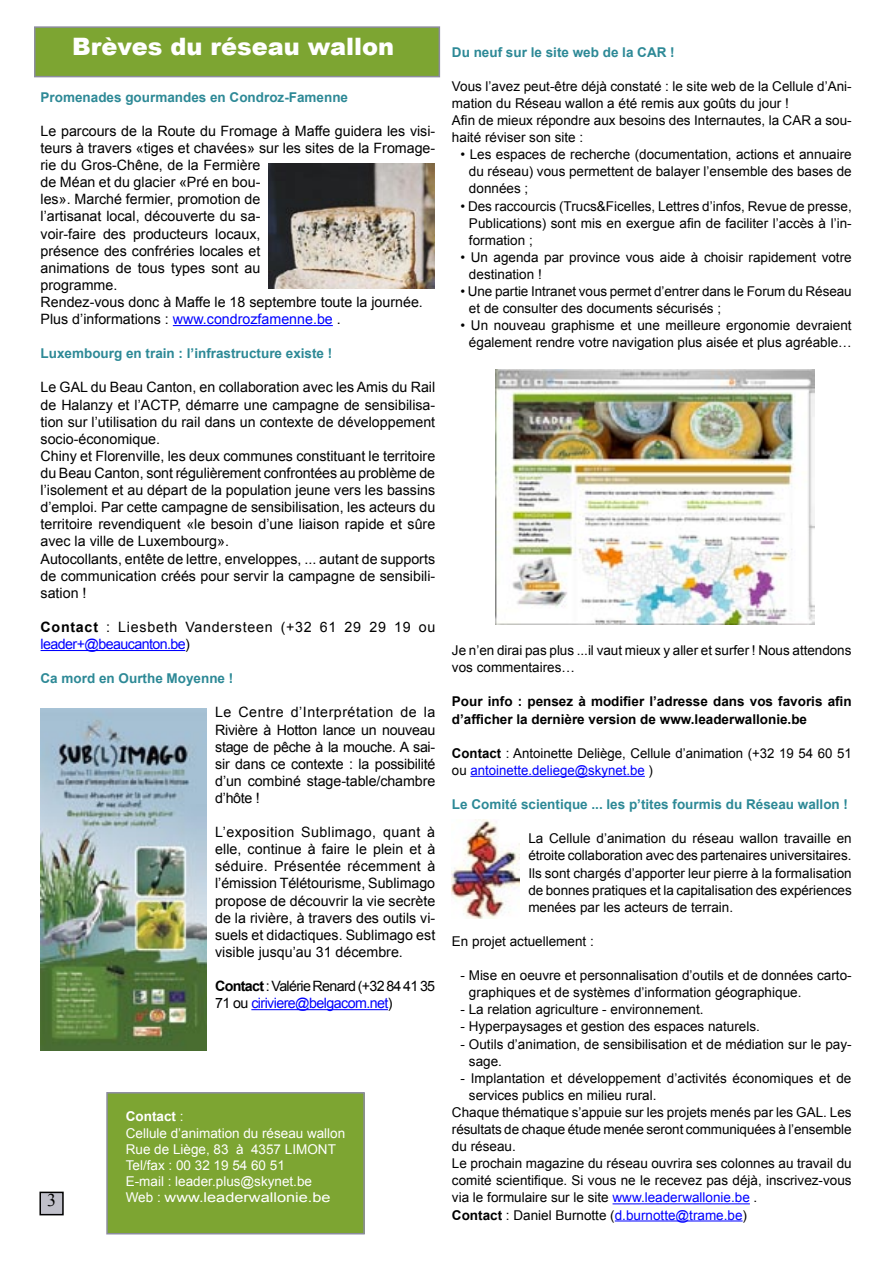
<style>
.page{position:relative;width:893px;height:1263px;background:#fff}
.page>*{position:absolute;margin:0;border:0;box-sizing:border-box;transform-origin:0 0}
.t1{font:900 24px "Arial";color:#fff}
.t2{font:18px "Times New Roman";color:#000}
.t3{font:14.25px/17.1px "Arial";color:#000}
.t4{font:14.25px/17.1px "Arial";letter-spacing:.05em;color:#000}
.t5{font:14.25px/17.1px "Arial";letter-spacing:-.04em;color:#000}
.t6{font:13.5px/17.1px "Arial";color:#000}
.t7{font:700 13.5px "Arial";color:#2d8996}
.t8{font:13.5px/16.2px "Arial";color:#fff}
.t9{font:700 13.5px/17.1px "Arial";color:#000}
.t10{font:13.5px "Arial";color:#00f}
.s1{color:#00f}
.s2{font-weight:700}
.s3{font-weight:700;color:#000}
.s4{color:#000}
</style>
<div class="page">
<hr style="left:470px;top:776px;width:175px;height:1px;background:#00f">
<hr style="left:613px;top:1203px;width:137px;height:1px;background:#00f">
<hr style="left:615px;top:1220px;width:128px;height:1px;background:#00f">
<div style="left:40px;top:1192px;width:23px;height:23px;background:#c0c0ca"></div>
<div style="left:39px;top:1191px;width:25px;height:24px;border:2px solid #000"></div>
<div style="left:35px;top:27px;width:404px;height:50px;background:#7da532"></div>
<div style="left:34px;top:26px;width:406px;height:51px;border:2px solid #8c8c9e"></div>
<div style="left:107px;top:1093px;width:257px;height:141px;background:#7da532"></div>
<div style="left:106px;top:1092px;width:259px;height:142px;border:2px solid #8c8c9e"></div>
<hr style="left:173px;top:325px;width:160px;height:1px;background:#00f">
<hr style="left:41px;top:650px;width:144px;height:1px;background:#00f">
<hr style="left:251px;top:1009px;width:137px;height:1px;background:#00f">
<img style="left:496px;top:369px;width:318px;height:255px">
<img style="left:41px;top:709px;width:166px;height:341px">
<img style="left:269px;top:163px;width:166px;height:125px">
<img style="left:452px;top:820px;width:68px;height:98px">
<h1 class="t1" style="left:72px;top:33px;width:323px">Brèves du réseau wallon</h1>
<p class="t7" style="left:41px;top:89px;width:309px">Promenades gourmandes en Condroz-Famenne</p>
<p class="t3" style="left:41px;top:122px;width:396px">Le parcours de la Route du Fromage à Maffe guidera les visi&shy;teurs à travers «tiges et chavées» sur les sites de la Fromage&shy;rie du Gros-Chêne, de la Fermière<br>de Méan et du glacier «Pré en bou-<br>les». Marché fermier, promotion de<br>l’artisanat local, découverte du sa-<br>voir-faire des producteurs locaux,<br>présence des confréries locales et<br>animations de tous types sont au<br>programme.<br>Rendez-vous donc à Maffe le 18 septembre toute la journée.<br>Plus d’informations : <span class="s1">www.condrozfamenne.be</span> .</p>
<p class="t7" style="left:41px;top:346px;width:293px">Luxembourg en train : l’infrastructure existe !</p>
<p class="t3" style="left:41px;top:379px;width:396px">Le GAL du Beau Canton, en collaboration avec les Amis du Rail de Halanzy et l’ACTP, démarre une campagne de sensibilisa&shy;tion sur l’utilisation du rail dans un contexte de développement socio-économique.<br>Chiny et Florenville, les deux communes constituant le territoire du Beau Canton, sont régulièrement confrontées au problème de l’isolement et au départ de la population jeune vers les bassins d’emploi. Par cette campagne de sensibilisation, les acteurs du territoire revendiquent «le besoin d’une liaison rapide et sûre avec la ville de Luxembourg».<br>Autocollants, entête de lettre, enveloppes, ... autant de supports de communication créés pour servir la campagne de sensibili&shy;sation !</p>
<p class="t4" style="left:41px;top:618px;width:396px"><span class="s2">Contact</span> : Liesbeth Vandersteen (+32 61 29 29 19 ou <span class="s1">leader+@beaucanton.be</span>)</p>
<p class="t7" style="left:41px;top:671px;width:194px">Ca mord en Ourthe Moyenne !</p>
<p class="t3" style="left:215px;top:704px;width:222px;text-align:justify">Le Centre d’Interprétation de la Rivière à Hotton lance un nouveau stage de pêche à la mouche. A sai&shy;sir dans ce contexte : la possibilité d’un combiné stage-table/chambre d’hôte !</p>
<p class="t3" style="left:215px;top:823px;width:222px;text-align:justify">L’exposition Sublimago, quant à elle, continue à faire le plein et à séduire. Présentée récemment à l’émission Télétourisme, Sublimago propose de découvrir la vie secrète de la rivière, à travers des outils vi&shy;suels et didactiques. Sublimago est visible jusqu’au 31 décembre.</p>
<p class="t5" style="left:215px;top:977px;width:222px"><span class="s2">Contact</span> : Valérie Renard (+32 84 41 35<br>71 ou <span class="s1">ciriviere@belgacom.net</span>)</p>
<h2 class="t2" style="left:47px;top:1190px;width:10px">3</h2>
<p class="t8" style="left:126px;top:1108px;width:221px"><span class="s2">Contact</span> :<br>Cellule d’animation du réseau wallon<br>Rue de Liège, 83 à 4357 LIMONT<br>Tel/fax : 00 32 19 54 60 51<br>E-mail : leader.plus@skynet.be<br>Web : www.leaderwallonie.be</p>
<p class="t7" style="left:452px;top:44px;width:224px">Du neuf sur le site web de la CAR !</p>
<p class="t6" style="left:452px;top:78px;width:401px">Vous l’avez peut-être déjà constaté : le site web de la Cellule d’Ani&shy;mation du Réseau wallon a été remis aux goûts du jour !<br>Afin de mieux répondre aux besoins des Internautes, la CAR a sou&shy;haité réviser son site :</p>
<p class="t6" style="left:469px;top:146px;width:384px;text-align:justify;text-indent:-9px">• Les espaces de recherche (documentation, actions et annuaire du réseau) vous permettent de balayer l’ensemble des bases de données ;</p>
<p class="t6" style="left:469px;top:197px;width:384px;text-align:justify;text-indent:-9px">• Des raccourcis (Trucs&amp;Ficelles, Lettres d’infos, Revue de presse, Publications) sont mis en exergue afin de faciliter l’accès à l’in&shy;formation ;</p>
<p class="t6" style="left:469px;top:249px;width:384px;text-indent:-9px">• Un agenda par province vous aide à choisir rapidement votre destination !</p>
<p class="t6" style="left:469px;top:283px;width:384px;text-indent:-9px">• Une partie Intranet vous permet d’entrer dans le Forum du Réseau et de consulter des documents sécurisés ;</p>
<p class="t6" style="left:460px;top:317px;width:393px;text-align:right">• Un nouveau graphisme et une meilleure ergonomie devraient également rendre votre navigation plus aisée et plus agréable…</p>
<p class="t6" style="left:452px;top:642px;width:401px">Je n’en dirai pas plus ...il vaut mieux y aller et surfer ! Nous attendons vos commentaires…</p>
<p class="t9" style="left:452px;top:693px;width:401px">Pour info : pensez à modifier l’adresse dans vos favoris afin d’afficher la dernière version de www.leaderwallonie.be</p>
<p class="t6" style="left:452px;top:744px;width:401px"><span class="s2">Contact</span> : Antoinette Deliège, Cellule d’animation (+32 19 54 60 51 ou <span class="s1">antoinette.deliege@skynet.be</span> )</p>
<p class="t7" style="left:452px;top:797px;width:398px">Le Comité scientique ... les p’tites fourmis du Réseau wallon !</p>
<p class="t6" style="left:528px;top:830px;width:325px;text-align:justify">La Cellule d’animation du réseau wallon travaille en étroite collaboration avec des partenaires universitaires.<br>Ils sont chargés d’apporter leur pierre à la formalisation de bonnes pratiques et la capitalisation des expériences menées par les acteurs de terrain.</p>
<p class="t6" style="left:452px;top:933px;width:143px">En projet actuellement :</p>
<p class="t6" style="left:469px;top:967px;width:384px;text-indent:-9px">- Mise en oeuvre et personnalisation d’outils et de données carto&shy;graphiques et de systèmes d’information géographique.</p>
<p class="t6" style="left:460px;top:1001px;width:245px">- La relation agriculture - environnement.</p>
<p class="t6" style="left:460px;top:1018px;width:301px">- Hyperpaysages et gestion des espaces naturels.</p>
<p class="t6" style="left:469px;top:1035px;width:384px;text-indent:-9px">- Outils d’animation, de sensibilisation et de médiation sur le pay&shy;sage.</p>
<p class="t6" style="left:460px;top:1069px;width:392px">- Implantation et développement d’activités économiques et de</p>
<p class="t6" style="left:469px;top:1086px;width:189px">services publics en milieu rural.</p>
<p class="t6" style="left:452px;top:1104px;width:401px">Chaque thématique s’appuie sur les projets menés par les GAL. Les</p>
<p class="t6" style="left:452px;top:1121px;width:401px">résultats de chaque étude menée seront communiquées à l’ensemble</p>
<p class="t6" style="left:452px;top:1138px;width:65px">du réseau.</p>
<p class="t6" style="left:452px;top:1155px;width:401px">Le prochain magazine du réseau ouvrira ses colonnes au travail du</p>
<p class="t6" style="left:452px;top:1172px;width:401px">comité scientifique. Si vous ne le recevez pas déjà, inscrivez-vous</p>
<p class="t6" style="left:452px;top:1189px;width:307px">via le formulaire sur le site <span class="s1">www.leaderwallonie.be</span> .</p>
<p class="t10" style="left:452px;top:1207px;width:297px"><span class="s3">Contact</span> <span class="s4">: Daniel Burnotte (</span>d.burnotte@trame.be<span class="s4">)</span></p>
</div>
